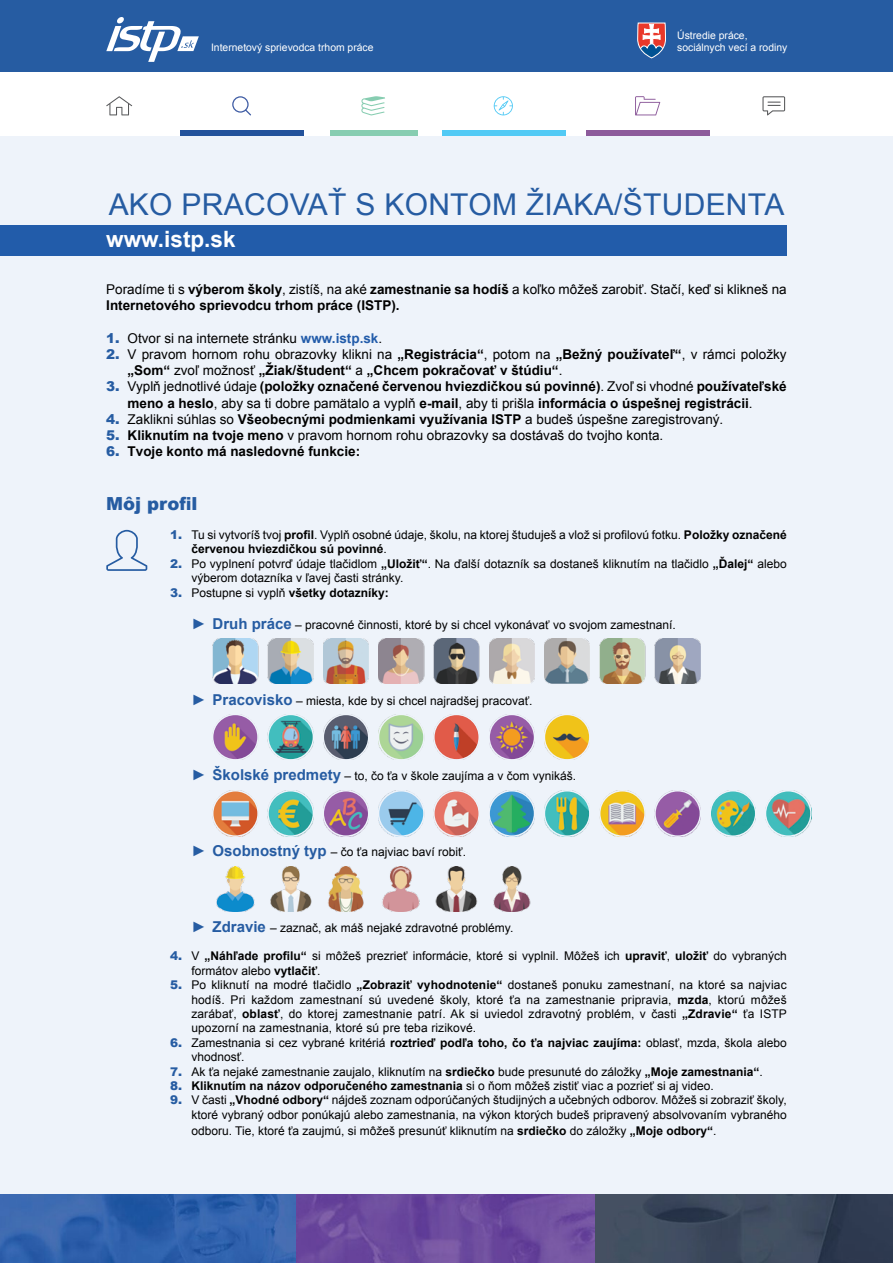
<style>
.page{position:relative;width:893px;height:1263px;background:#fff}
.page>*{position:absolute;margin:0;border:0;box-sizing:border-box;transform-origin:0 0}
.t1{font:30px "Arial";letter-spacing:.01em;color:#265ca2}
.t2{font:700 22.5px "Arial";color:#fff}
.t3{font:900 18px "Arial";color:#265ca2}
.t4{font:700 13.5px/16.2px "Arial";color:#000}
.t5{font:13.5px "Arial";color:#000}
.t6{font:12px/14.4px "Arial";color:#000}
.t7{font:700 12px "Arial";color:#000}
.t8{font:10.35px "Arial";color:#fff}
.s1{font-weight:400}
.s2{font-weight:900;color:#265ca2}
.s3{font-weight:700;color:#225caa}
.s4{font-weight:700}
.s5{font-size:15px;color:#265ca2}
.s6{font-weight:700;font-size:15px;color:#265ca2}
</style>
<div class="page">
<div style="left:180px;top:130px;width:123px;height:6px;background:#23529b"></div>
<div style="left:587px;top:130px;width:123px;height:6px;background:#8d5b9b"></div>
<div style="left:442px;top:130px;width:123px;height:6px;background:#52caf5"></div>
<div style="left:330px;top:130px;width:87px;height:6px;background:#87cdb1"></div>
<svg style="left:106px;top:96px;width:26px;height:19px"></svg>
<svg style="left:232px;top:96px;width:19px;height:19px"></svg>
<svg style="left:361px;top:96px;width:24px;height:19px"></svg>
<svg style="left:494px;top:96px;width:19px;height:19px"></svg>
<svg style="left:635px;top:96px;width:25px;height:19px"></svg>
<svg style="left:762px;top:96px;width:23px;height:19px"></svg>
<div style="left:0;top:0;width:893px;height:72px;background:#265ca2"></div>
<div style="left:0;top:136px;width:893px;height:1127px;background:#eef3fa"></div>
<svg style="left:106px;top:17px;width:93px;height:45px"></svg>
<svg style="left:637px;top:23px;width:29px;height:35px"></svg>
<img style="left:295px;top:1194px;width:301px;height:69px">
<img style="left:596px;top:1194px;width:297px;height:69px">
<svg style="left:0;top:1194px;width:295px;height:69px;background:#3162ac"></svg>
<div style="left:0;top:225px;width:787px;height:31px;background:#225caa"></div>
<svg style="left:106px;top:530px;width:41px;height:41px"></svg>
<img style="left:213px;top:638px;width:45px;height:45px">
<img style="left:268px;top:638px;width:46px;height:45px">
<img style="left:323px;top:638px;width:46px;height:45px">
<img style="left:378px;top:638px;width:46px;height:45px">
<img style="left:434px;top:638px;width:45px;height:45px">
<img style="left:489px;top:638px;width:46px;height:45px">
<img style="left:544px;top:638px;width:46px;height:45px">
<img style="left:600px;top:638px;width:45px;height:45px">
<img style="left:655px;top:638px;width:45px;height:45px">
<img style="left:215px;top:714px;width:41px;height:44px">
<img style="left:269px;top:714px;width:45px;height:44px">
<img style="left:323px;top:714px;width:46px;height:46px">
<img style="left:378px;top:714px;width:44px;height:46px">
<img style="left:434px;top:714px;width:43px;height:44px">
<img style="left:490px;top:714px;width:45px;height:44px">
<img style="left:544px;top:714px;width:44px;height:46px">
<img style="left:213px;top:791px;width:43px;height:45px">
<img style="left:269px;top:791px;width:45px;height:45px">
<img style="left:323px;top:791px;width:46px;height:45px">
<img style="left:378px;top:791px;width:44px;height:45px">
<img style="left:434px;top:791px;width:43px;height:45px">
<img style="left:490px;top:791px;width:45px;height:45px">
<img style="left:544px;top:791px;width:44px;height:45px">
<img style="left:600px;top:791px;width:43px;height:45px">
<img style="left:656px;top:791px;width:44px;height:45px">
<img style="left:712px;top:793px;width:44px;height:43px">
<img style="left:765px;top:791px;width:46px;height:45px">
<img style="left:216px;top:866px;width:39px;height:45px">
<img style="left:270px;top:866px;width:42px;height:45px">
<img style="left:328px;top:866px;width:36px;height:45px">
<img style="left:382px;top:866px;width:38px;height:45px">
<img style="left:435px;top:866px;width:43px;height:45px">
<img style="left:493px;top:866px;width:38px;height:45px">
<div style="left:212px;top:714px;width:47px;height:47px;border:2px solid #eef3fa;border-radius:50%"></div>
<div style="left:267px;top:714px;width:47px;height:47px;border:2px solid #eef3fa;border-radius:50%"></div>
<div style="left:323px;top:714px;width:46px;height:47px;border:2px solid #eef3fa;border-radius:50%"></div>
<div style="left:378px;top:714px;width:47px;height:47px;border:2px solid #eef3fa;border-radius:50%"></div>
<div style="left:433px;top:714px;width:47px;height:47px;border:2px solid #eef3fa;border-radius:50%"></div>
<div style="left:488px;top:714px;width:47px;height:47px;border:2px solid #eef3fa;border-radius:50%"></div>
<div style="left:544px;top:714px;width:47px;height:47px;border:2px solid #eef3fa;border-radius:50%"></div>
<div style="left:212px;top:790px;width:47px;height:47px;border:2px solid #eef3fa;border-radius:50%"></div>
<div style="left:267px;top:790px;width:47px;height:47px;border:2px solid #eef3fa;border-radius:50%"></div>
<div style="left:323px;top:790px;width:46px;height:47px;border:2px solid #eef3fa;border-radius:50%"></div>
<div style="left:378px;top:790px;width:47px;height:47px;border:2px solid #eef3fa;border-radius:50%"></div>
<div style="left:433px;top:790px;width:47px;height:47px;border:2px solid #eef3fa;border-radius:50%"></div>
<div style="left:488px;top:790px;width:47px;height:47px;border:2px solid #eef3fa;border-radius:50%"></div>
<div style="left:544px;top:790px;width:47px;height:47px;border:2px solid #eef3fa;border-radius:50%"></div>
<div style="left:599px;top:790px;width:47px;height:47px;border:2px solid #eef3fa;border-radius:50%"></div>
<div style="left:654px;top:790px;width:47px;height:47px;border:2px solid #eef3fa;border-radius:50%"></div>
<div style="left:709px;top:790px;width:47px;height:47px;border:2px solid #eef3fa;border-radius:50%"></div>
<div style="left:765px;top:790px;width:47px;height:47px;border:2px solid #eef3fa;border-radius:50%"></div>
<p class="t8" style="left:677px;top:28px;width:72px">Ústredie práce,</p>
<p class="t8" style="left:211px;top:40px;width:164px">Internetový sprievodca trhom práce</p>
<p class="t8" style="left:677px;top:41px;width:112px">sociálnych vecí a rodiny</p>
<h1 class="t1" style="left:109px;top:185px;width:677px">AKO PRACOVAŤ S KONTOM ŽIAKA/ŠTUDENTA</h1>
<h2 class="t2" style="left:106px;top:224px;width:131px">www.istp.sk</h2>
<p class="t4" style="left:106px;top:282px;width:682px"><span class="s1">Poradíme ti s</span> výberom školy<span class="s1">, zistíš, na aké</span> zamestnanie sa hodíš <span class="s1">a koľko môžeš zarobiť. Stačí, keď si klikneš na<br></span>Internetového sprievodcu trhom práce (ISTP).</p>
<p class="t5" style="left:106px;top:329px;width:277px"><span class="s2">1.</span> Otvor si na internete stránku <span class="s3">www.istp.sk</span>.</p>
<p class="t4" style="left:128px;top:347px;width:661px;text-indent:-21px"><span class="s2">2.</span> <span class="s1">V pravom hornom rohu obrazovky klikni na</span> „Registrácia“<span class="s1">, potom na</span> „Bežný používateľ“<span class="s1">, v rámci položky </span>„Som“ <span class="s1">zvoľ možnosť</span> „Žiak/študent“ <span class="s1">a</span> „Chcem pokračovať v štúdiu“<span class="s1">.</span></p>
<p class="t4" style="left:128px;top:379px;width:661px;text-indent:-21px"><span class="s2">3.</span> <span class="s1">Vyplň jednotlivé údaje</span> (položky označené červenou hviezdičkou sú povinné)<span class="s1">. Zvoľ si vhodné</span> používateľské meno a heslo<span class="s1">, aby sa ti dobre pamätalo a vyplň</span> e-mail<span class="s1">, aby ti prišla</span> informácia o úspešnej registrácii<span class="s1">.</span></p>
<p class="t5" style="left:106px;top:410px;width:619px"><span class="s2">4.</span> Zaklikni súhlas so <span class="s4">Všeobecnými podmienkami využívania ISTP</span> a budeš úspešne zaregistrovaný.</p>
<p class="t5" style="left:106px;top:426px;width:558px"><span class="s2">5.</span> <span class="s4">Kliknutím na tvoje meno</span> v pravom hornom rohu obrazovky sa dostávaš do tvojho konta.</p>
<p class="t4" style="left:106px;top:444px;width:255px"><span class="s2">6.</span> Tvoje konto má nasledovné funkcie:</p>
<h3 class="t3" style="left:106px;top:491px;width:93px">Môj profil</h3>
<p class="t6" style="left:191px;top:528px;width:597px;text-indent:-21px"><span class="s2">1.</span> Tu si vytvoríš tvoj <span class="s4">profil</span>. Vyplň osobné údaje, školu, na ktorej študuješ a vlož si profilovú fotku. <span class="s4">Položky označené červenou hviezdičkou sú povinné</span>.</p>
<p class="t6" style="left:191px;top:557px;width:597px;text-indent:-21px"><span class="s2">2.</span> Po vyplnení potvrď údaje tlačidlom <span class="s4">„Uložiť“</span>. Na ďalší dotazník sa dostaneš kliknutím na tlačidlo <span class="s4">„Ďalej“</span> alebo výberom dotazníka v ľavej časti stránky.</p>
<p class="t7" style="left:170px;top:584px;width:220px"><span class="s2">3.</span> <span class="s1">Postupne si vyplň</span> všetky dotazníky:</p>
<p class="t6" style="left:191px;top:618px;width:486px"><span class="s5">►</span> <span class="s6">Druh práce</span> – pracovné činnosti, ktoré by si chcel vykonávať vo svojom zamestnaní.</p>
<p class="t6" style="left:191px;top:693px;width:343px"><span class="s5">►</span> <span class="s6">Pracovisko</span> – miesta, kde by si chcel najradšej pracovať.</p>
<p class="t6" style="left:191px;top:769px;width:386px"><span class="s5">►</span> <span class="s6">Školské predmety</span> – to, čo ťa v škole zaujíma a v čom vynikáš.</p>
<p class="t6" style="left:191px;top:845px;width:276px"><span class="s5">►</span> <span class="s6">Osobnostný typ</span> – čo ťa najviac baví robiť.</p>
<p class="t6" style="left:191px;top:920px;width:324px"><span class="s5">►</span> <span class="s6">Zdravie</span> – zaznač, ak máš nejaké zdravotné problémy.</p>
<p class="t6" style="left:191px;top:949px;width:597px;text-indent:-21px"><span class="s2">4.</span> V <span class="s4">„Náhľade profilu“</span> si môžeš prezrieť informácie, ktoré si vyplnil. Môžeš ich <span class="s4">upraviť</span>, <span class="s4">uložiť</span> do vybraných formátov alebo <span class="s4">vytlačiť</span>.</p>
<p class="t6" style="left:191px;top:978px;width:597px;text-align:justify;text-indent:-21px"><span class="s2">5.</span> Po kliknutí na modré tlačidlo <span class="s4">„Zobraziť vyhodnotenie“</span> dostaneš ponuku zamestnaní, na ktoré sa najviac hodíš. Pri každom zamestnaní sú uvedené školy, ktoré ťa na zamestnanie pripravia, <span class="s4">mzda</span>, ktorú môžeš zarábať, <span class="s4">oblasť</span>, do ktorej zamestnanie patrí. Ak si uviedol zdravotný problém, v časti <span class="s4">„Zdravie“</span> ťa ISTP upozorní na zamestnania, ktoré sú pre teba rizikové.</p>
<p class="t6" style="left:191px;top:1035px;width:597px;text-indent:-21px"><span class="s2">6.</span> Zamestnania si cez vybrané kritériá <span class="s4">roztrieď podľa toho, čo ťa najviac zaujíma:</span> oblasť, mzda, škola alebo vhodnosť.</p>
<p class="t6" style="left:170px;top:1064px;width:594px"><span class="s2">7.</span> Ak ťa nejaké zamestnanie zaujalo, kliknutím na <span class="s4">srdiečko</span> bude presunuté do záložky <span class="s4">„Moje zamestnania“</span>.</p>
<p class="t7" style="left:170px;top:1078px;width:545px"><span class="s2">8.</span> Kliknutím na názov odporučeného zamestnania <span class="s1">si o ňom môžeš zistiť viac a pozrieť si aj video.</span></p>
<p class="t6" style="left:170px;top:1093px;width:618px;text-align:right"><span class="s2">9.</span> V časti <span class="s4">„Vhodné odbory“</span> nájdeš zoznam odporúčaných študijných a učebných odborov. Môžeš si zobraziť školy, ktoré vybraný odbor ponúkajú alebo zamestnania, na výkon ktorých budeš pripravený absolvovaním vybraného</p>
<p class="t6" style="left:191px;top:1124px;width:527px">odboru. Tie, ktoré ťa zaujmú, si môžeš presunúť kliknutím na <span class="s4">srdiečko</span> do záložky <span class="s4">„Moje odbory“</span>.</p>
</div>
